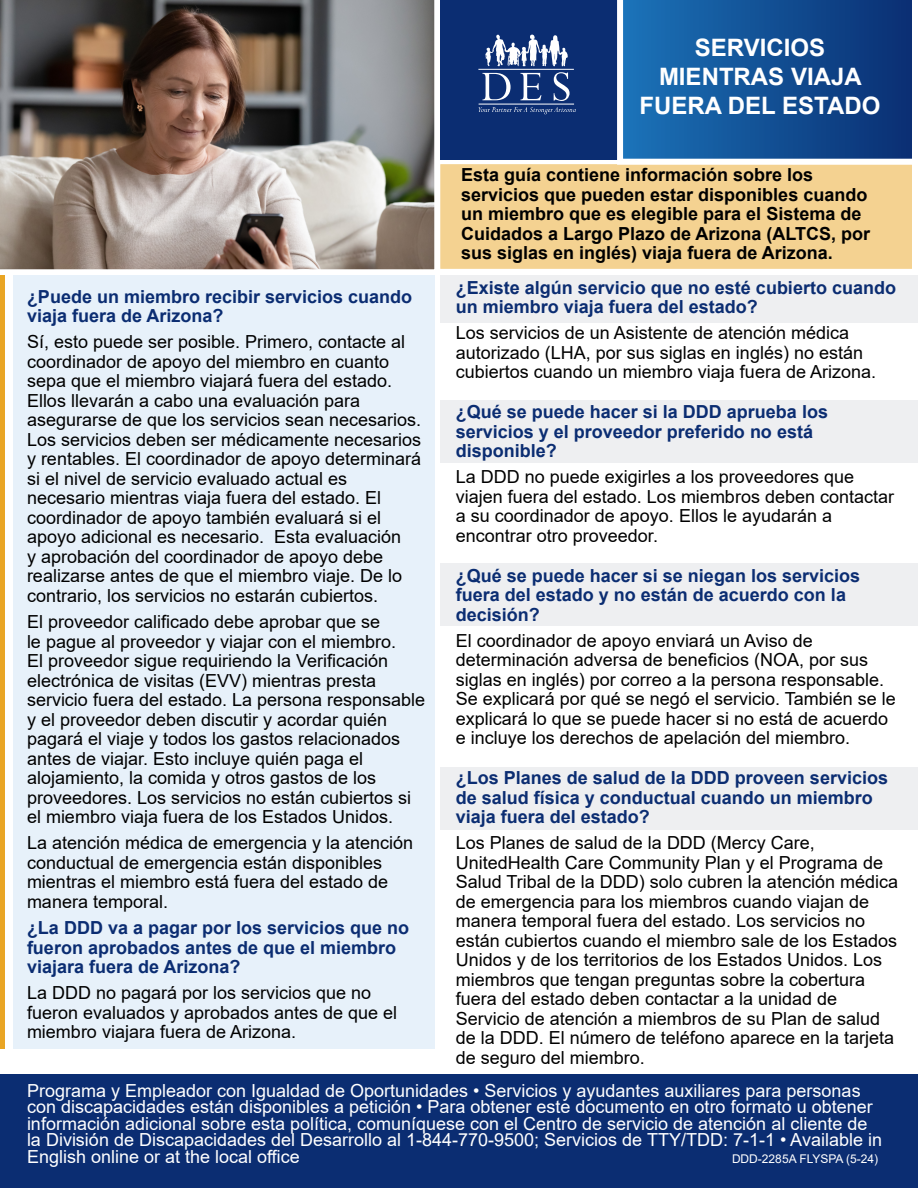
<style>
.page{position:relative;width:918px;height:1188px;background:#fff}
.page>*{position:absolute;margin:0;border:0;box-sizing:border-box;transform-origin:0 0}
.t1{font:700 24px/28.8px "Arial";color:#fff;text-align:center}
.t2{font:18px/19.5px "Arial";color:#000}
.t3{font:700 18px/19.5px "Arial";color:#0b2d72}
.t4{font:18px/16.5px "Arial";color:#fff}
.t5{font:700 18px/19.5px "Arial";color:#000}
.t6{font:12px "Arial";color:#fff}
</style>
<div class="page">
<div style="left:434px;top:158px;width:484px;height:117px;background:#f4d291;border:6px solid #fff"></div>
<div style="left:441px;top:0;width:179px;height:160px;background:#0b2d72"></div>
<div style="left:13px;top:275px;width:421px;height:774px;background:#e7f1fa"></div>
<img style="left:0;top:0;width:439px;height:274px">
<div style="left:440px;top:275px;width:478px;height:48px;background:#eeeff1"></div>
<svg style="left:617px;top:0;width:301px;height:165px;background:#245d9d"></svg>
<div style="left:0;top:275px;width:5px;height:774px;background:#e9a524"></div>
<svg style="left:482px;top:73px;width:29px;height:27px"></svg>
<svg style="left:520px;top:73px;width:21px;height:27px"></svg>
<svg style="left:554px;top:72px;width:16px;height:29px"></svg>
<svg style="left:485px;top:35px;width:83px;height:31px"></svg>
<svg style="left:478px;top:107px;width:98px;height:7px"></svg>
<hr style="left:478px;top:69px;width:96px;height:1px;background:#fff">
<hr style="left:479px;top:104px;width:95px;height:1px;background:#fff">
<div style="left:440px;top:400px;width:478px;height:63px;background:#eeeff1"></div>
<div style="left:440px;top:563px;width:478px;height:63px;background:#eeeff1"></div>
<div style="left:440px;top:767px;width:478px;height:62px;background:#eeeff1"></div>
<div style="left:0;top:1074px;width:918px;height:114px;background:#0b2d72"></div>
<h1 class="t1" style="left:639px;top:34px;width:242px">SERVICIOS<br>MIENTRAS VIAJA<br>FUERA DEL ESTADO</h1>
<p class="t5" style="left:461px;top:165px;width:411px">Esta guía contiene información sobre los servicios que pueden estar disponibles cuando un miembro que es elegible para el Sistema de Cuidados a Largo Plazo de Arizona (ALTCS, por sus siglas en inglés) viaja fuera de Arizona.</p>
<p class="t3" style="left:456px;top:278px;width:442px">¿Existe algún servicio que no esté cubierto cuando un miembro viaja fuera del estado?</p>
<p class="t2" style="left:456px;top:323px;width:422px">Los servicios de un Asistente de atención médica autorizado (LHA, por sus siglas en inglés) no están cubiertos cuando un miembro viaja fuera de Arizona.</p>
<p class="t3" style="left:456px;top:402px;width:374px">¿Qué se puede hacer si la DDD aprueba los servicios y el proveedor preferido no está disponible?</p>
<p class="t2" style="left:456px;top:467px;width:440px">La DDD no puede exigirles a los proveedores que viajen fuera del estado. Los miembros deben contactar a su coordinador de apoyo. Ellos le ayudarán a encontrar otro proveedor.</p>
<p class="t3" style="left:456px;top:566px;width:406px">¿Qué se puede hacer si se niegan los servicios fuera del estado y no están de acuerdo con la decisión?</p>
<p class="t2" style="left:456px;top:631px;width:441px">El coordinador de apoyo enviará un Aviso de determinación adversa de beneficios (NOA, por sus siglas en inglés) por correo a la persona responsable.<br>Se explicará por qué se negó el servicio. También se le explicará lo que se puede hacer si no está de acuerdo e incluye los derechos de apelación del miembro.</p>
<p class="t3" style="left:456px;top:768px;width:434px">¿Los Planes de salud de la DDD proveen servicios de salud física y conductual cuando un miembro viaja fuera del estado?</p>
<p class="t2" style="left:456px;top:833px;width:444px">Los Planes de salud de la DDD (Mercy Care, UnitedHealth Care Community Plan y el Programa de Salud Tribal de la DDD) solo cubren la atención médica de emergencia para los miembros cuando viajan de manera temporal fuera del estado. Los servicios no están cubiertos cuando el miembro sale de los Estados Unidos y de los territorios de los Estados Unidos. Los miembros que tengan preguntas sobre la cobertura fuera del estado deben contactar a la unidad de Servicio de atención a miembros de su Plan de salud de la DDD. El número de teléfono aparece en la tarjeta de seguro del miembro.</p>
<p class="t4" style="left:27px;top:1082px;width:857px">Programa y Empleador con Igualdad de Oportunidades • Servicios y ayudantes auxiliares para personas con discapacidades están disponibles a petición • Para obtener este documento en otro formato u obtener información adicional sobre esta política, comuníquese con el Centro de servicio de atención al cliente de la División de Discapacidades del Desarrollo al 1-844-770-9500; Servicios de TTY/TDD: 7-1-1 • Available in English online or at the local office</p>
<p class="t3" style="left:27px;top:287px;width:387px">¿Puede un miembro recibir servicios cuando viaja fuera de Arizona?</p>
<p class="t2" style="left:27px;top:332px;width:396px">Sí, esto puede ser posible. Primero, contacte al coordinador de apoyo del miembro en cuanto sepa que el miembro viajará fuera del estado.<br>Ellos llevarán a cabo una evaluación para asegurarse de que los servicios sean necesarios.<br>Los servicios deben ser médicamente necesarios y rentables. El coordinador de apoyo determinará si el nivel de servicio evaluado actual es necesario mientras viaja fuera del estado. El coordinador de apoyo también evaluará si el apoyo adicional es necesario. Esta evaluación<br>y aprobación del coordinador de apoyo debe realizarse antes de que el miembro viaje. De lo contrario, los servicios no estarán cubiertos.</p>
<p class="t2" style="left:27px;top:612px;width:400px">El proveedor calificado debe aprobar que se<br>le pague al proveedor y viajar con el miembro.<br>El proveedor sigue requiriendo la Verificación electrónica de visitas (EVV) mientras presta servicio fuera del estado. La persona responsable y el proveedor deben discutir y acordar quién pagará el viaje y todos los gastos relacionados antes de viajar. Esto incluye quién paga el alojamiento, la comida y otros gastos de los proveedores. Los servicios no están cubiertos si el miembro viaja fuera de los Estados Unidos.</p>
<p class="t2" style="left:27px;top:833px;width:388px">La atención médica de emergencia y la atención conductual de emergencia están disponibles mientras el miembro está fuera del estado de manera temporal.</p>
<p class="t3" style="left:27px;top:918px;width:384px">¿La DDD va a pagar por los servicios que no fueron aprobados antes de que el miembro viajara fuera de Arizona?</p>
<p class="t2" style="left:27px;top:983px;width:372px">La DDD no pagará por los servicios que no fueron evaluados y aprobados antes de que el miembro viajara fuera de Arizona.</p>
<p class="t6" style="left:732px;top:1150px;width:148px">DDD-2285A FLYSPA (5-24)</p>
</div>
